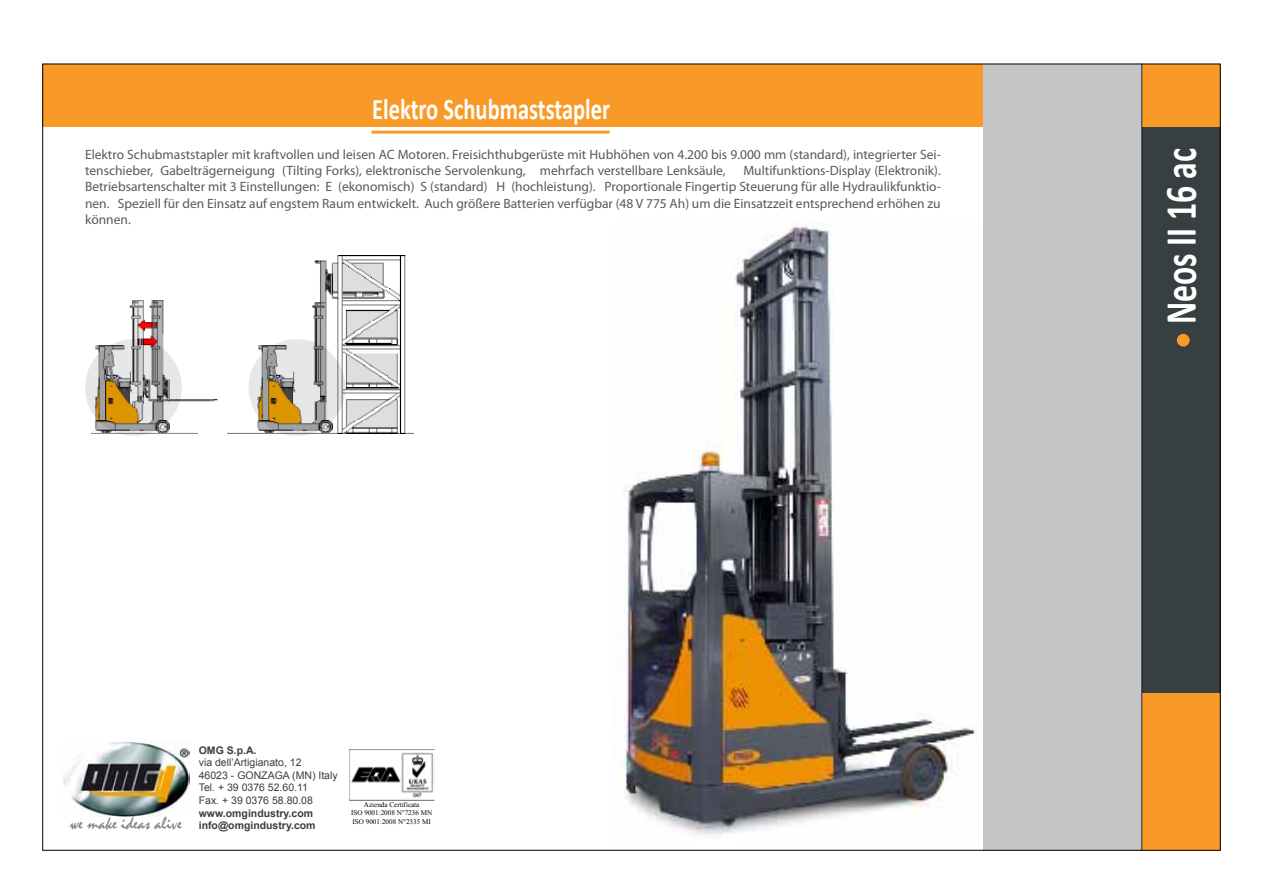
<style>
.page{position:relative;width:1263px;height:893px;background:#fff}
.page>*{position:absolute;margin:0;border:0;box-sizing:border-box;transform-origin:0 0}
.t1{font:700 45px "Calibri";color:#fff;scale:.75 1}
.t2{font:700 30px "Calibri";color:#fff;scale:.75 1}
.t3{font:18px "Mistral";color:#808285}
.t4{font:13.5px/16.2px "Myriad Pro";color:#58595b}
.t5{font:10.5px/12.6px "Arial";color:#373f41}
.t6{font:700 10.5px/12.6px "Arial";color:#373f41}
.t7{font:7.05px/8.6px "Times New Roman";color:#000;text-align:center}
</style>
<div class="page">
<div style="left:1142px;top:126px;width:78px;height:567px;background:#373f41"></div>
<div style="left:1142px;top:64px;width:78px;height:62px;background:#f99928"></div>
<div style="left:1142px;top:693px;width:78px;height:157px;background:#f99928"></div>
<div style="left:983px;top:64px;width:159px;height:786px;background:#c3c5c6"></div>
<hr style="left:1141px;top:64px;width:1px;height:786px;background:#000">
<img style="left:349px;top:750px;width:85px;height:50px">
<img style="left:63px;top:741px;width:126px;height:75px">
<div style="left:43px;top:64px;width:940px;height:62px;background:#f99928"></div>
<img style="left:611px;top:222px;width:365px;height:614px">
<div style="left:1177px;top:334px;width:12px;height:13px;background:#f99928;border-radius:50%"></div>
<hr style="left:372px;top:131px;width:238px;height:3px;background:#f99928">
<img style="left:92px;top:255px;width:322px;height:179px">
<svg style="left:86px;top:340px;width:95px;height:95px;background:#b1a794"></svg>
<div style="left:85px;top:339px;width:97px;height:97px;border:2px solid #e6e7e8;border-radius:50%"></div>
<svg style="left:249px;top:340px;width:96px;height:95px;background:#bdb4a1"></svg>
<div style="left:249px;top:339px;width:96px;height:97px;border:2px solid #e6e7e8;border-radius:50%"></div>
<h2 class="t2" style="left:372px;top:90px;width:319px">Elektro Schubmaststapler</h2>
<p class="t4" style="left:85px;top:146px;width:857px">Elektro Schubmaststapler mit kraftvollen und leisen AC Motoren. Freisichthubgerüste mit Hubhöhen von 4.200 bis 9.000 mm (standard), integrierter Sei&shy;tenschieber, Gabelträgerneigung (Tilting Forks), elektronische Servolenkung, mehrfach verstellbare Lenksäule,</p>
<p class="t4" style="left:85px;top:162px;width:857px;text-align:justify;text-indent:658px">Multifunktions-Display (Elektronik).<br>Betriebsartenschalter mit 3 Einstellungen: E (ekonomisch) S (standard) H (hochleistung). Proportionale Fingertip Steuerung für alle Hydraulikfunktio&shy;nen. Speziell für den Einsatz auf engstem Raum entwickelt. Auch größere Batterien verfügbar (48 V 775 Ah) um die Einsatzzeit entsprechend erhöhen zu können.</p>
<h3 class="t3" style="left:70px;top:813px;width:114px">we make ideas alive</h3>
<p class="t6" style="left:199px;top:744px;width:59px">OMG S.p.A.</p>
<p class="t5" style="left:199px;top:756px;width:140px">via dell’Artigianato, 12<br>46023 - GONZAGA (MN) Italy<br>Tel. + 39 0376 52.60.11<br>Fax. + 39 0376 58.80.08</p>
<p class="t6" style="left:199px;top:807px;width:118px">www.omgindustry.com info@omgindustry.com</p>
<p class="t7" style="left:351px;top:800px;width:82px">Azienda Certificata<br>ISO 9001:2008 N°7236 MN<br>ISO 9001:2008 N°2335 MI</p>
<h1 class="t1" style="left:1153px;top:324px;width:237px;rotate:-90deg">Neos II 16 ac</h1>
</div>
